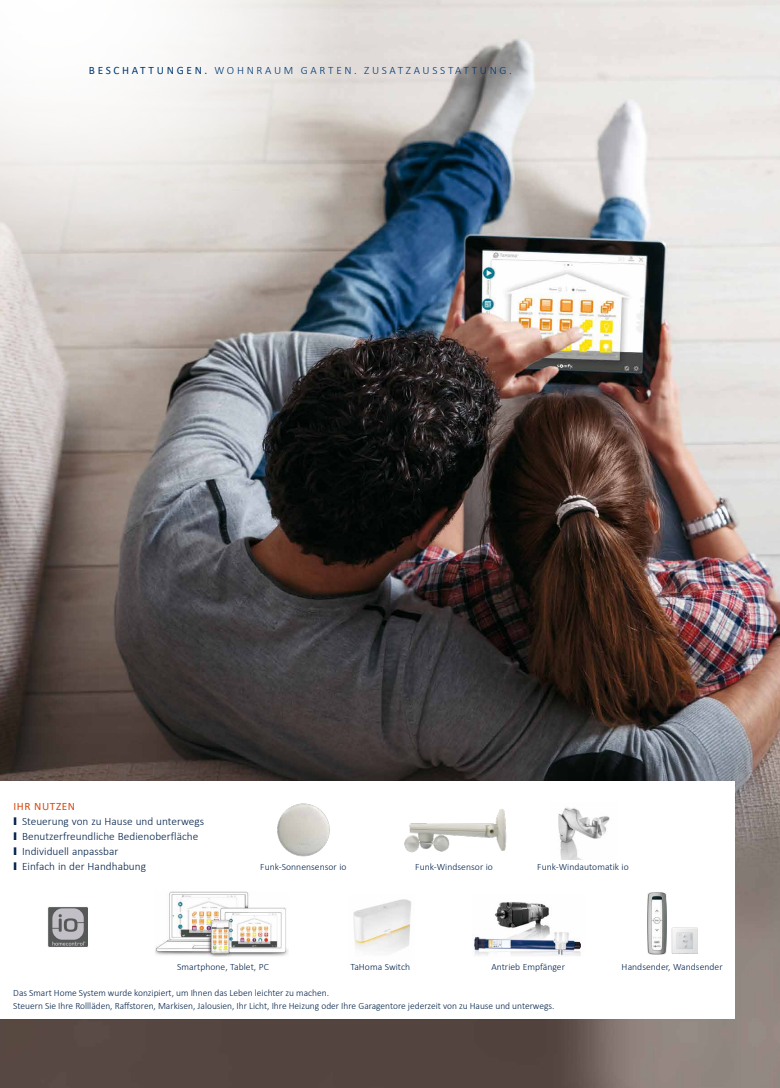
<style>
.page{position:relative;width:780px;height:1088px;background:#fff}
.page>*{position:absolute;margin:0;border:0;box-sizing:border-box;transform-origin:0 0}
.t1{font:300 11.25px/15px "Calibri";letter-spacing:.005em;color:#002149}
.t2{font:300 11.25px "Calibri";letter-spacing:.24em;color:#003872}
.t3{font:300 9.62px/12.5px "Calibri";color:#002149}
.s1{font-weight:400}
.s2{font-weight:400;color:#d64910}
.s3{font-family:"Arial";font-weight:900;font-size:10.62px}
</style>
<div class="page">
<img style="left:0;top:0;width:780px;height:1088px">
<svg style="left:0;top:0;width:563px;height:299px"></svg>
<div style="left:0;top:782px;width:735px;height:237px;background:#fff"></div>
<img style="left:155px;top:891px;width:133px;height:66px">
<img style="left:671px;top:927px;width:26px;height:26px">
<img style="left:277px;top:803px;width:53px;height:54px">
<img style="left:404px;top:809px;width:103px;height:44px">
<img style="left:474px;top:902px;width:107px;height:54px">
<img style="left:647px;top:892px;width:19px;height:62px">
<div style="left:48px;top:906px;width:40px;height:41px;background:#565757;border-radius:2px"></div>
<div style="left:47px;top:906px;width:42px;height:41px;border:1px solid #fff;border-radius:2px"></div>
<svg style="left:52px;top:908px;width:33px;height:37px"></svg>
<div style="left:67px;top:920px;width:8px;height:10px;background:#c2bfc6;border-radius:50%"></div>
<img style="left:558px;top:807px;width:52px;height:52px">
<img style="left:353px;top:899px;width:58px;height:52px">
<p class="t2" style="left:89px;top:63px;width:424px"><span class="s1">BESCHATTUNGEN.</span> WOHNRAUM GARTEN. ZUSATZAUSSTATTUNG.</p>
<p class="t1" style="left:13px;top:799px;width:192px"><span class="s2">IHR NUTZEN<br></span><span class="s3">I</span> Steuerung von zu Hause und unterwegs<br><span class="s3">I</span> Benutzerfreundliche Bedienoberfläche<br><span class="s3">I</span> Individuell anpassbar<br><span class="s3">I</span> Einfach in der Handhabung</p>
<p class="t3" style="left:260px;top:860px;width:88px">Funk-Sonnensensor io</p>
<p class="t3" style="left:415px;top:860px;width:79px">Funk-Windsensor io</p>
<p class="t3" style="left:537px;top:860px;width:93px">Funk-Windautomatik io</p>
<p class="t3" style="left:177px;top:960px;width:93px">Smartphone, Tablet, PC</p>
<p class="t3" style="left:491px;top:960px;width:75px">Antrieb Empfänger</p>
<p class="t3" style="left:621px;top:960px;width:103px">Handsender, Wandsender</p>
<p class="t3" style="left:350px;top:960px;width:61px">TaHoma Switch</p>
<p class="t3" style="left:13px;top:987px;width:542px">Das Smart Home System wurde konzipiert, um Ihnen das Leben leichter zu machen.<br>Steuern Sie Ihre Rollläden, Raffstoren, Markisen, Jalousien, Ihr Licht, Ihre Heizung oder Ihre Garagentore jederzeit von zu Hause und unterwegs.</p>
</div>
